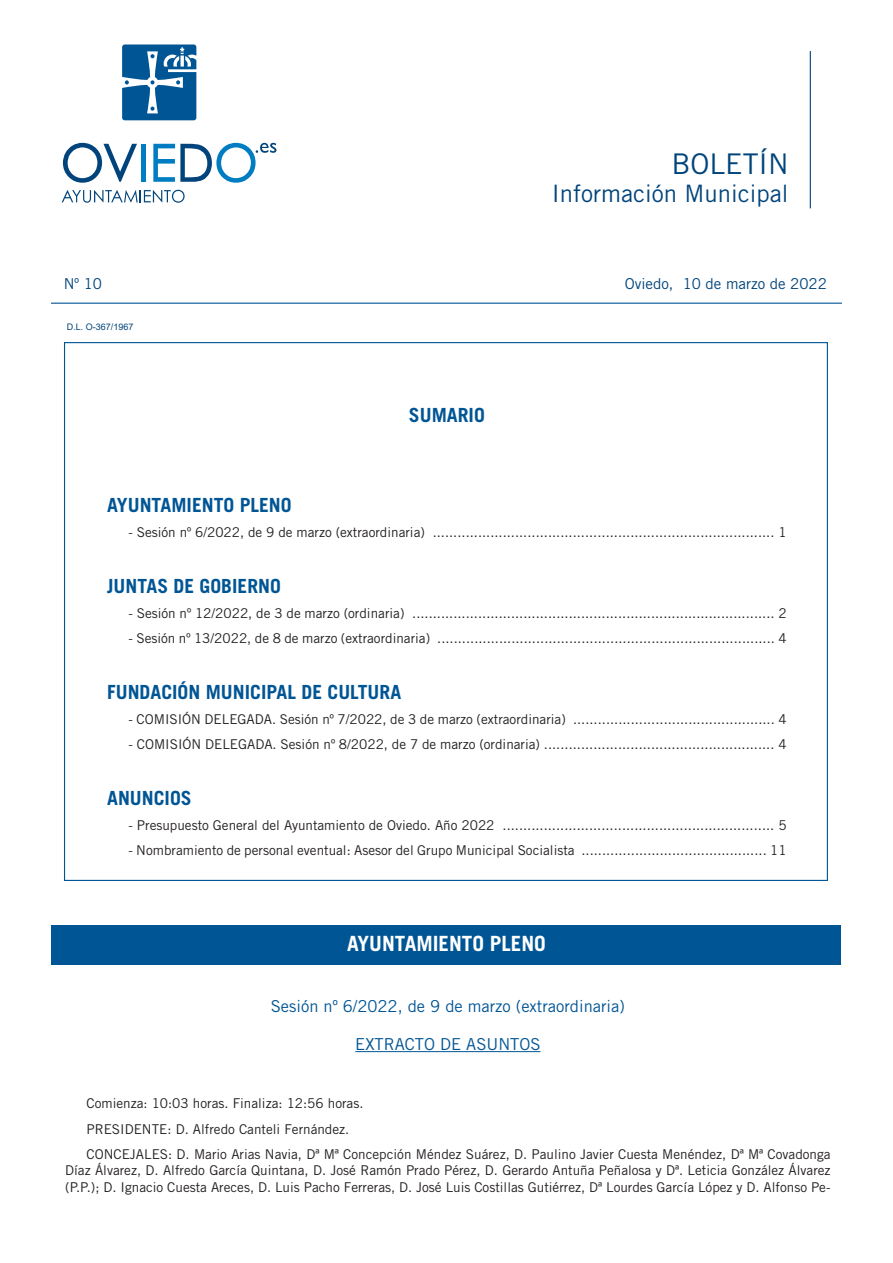
<style>
.page{position:relative;width:893px;height:1263px;background:#fff}
.page>*{position:absolute;margin:0;border:0;box-sizing:border-box;transform-origin:0 0}
.t1{font:28.5px "Trade Gothic LT Std";color:#00447b}
.t2{font:24px "Trade Gothic LT Std";color:#00447b}
.t3{font:700 21px "Trade Gothic LT Std";color:#fff}
.t4{font:700 19.5px "Trade Gothic LT Std";color:#005595}
.t5{font:16.5px "Trade Gothic LT Std";color:#005595}
.t6{font:15px "Trade Gothic LT Std";color:#00447b}
.t7{font:13.5px/25px "Trade Gothic LT Std";color:#231f20}
.t8{font:9px "Arial";color:#00447b}
</style>
<div class="page">
<hr style="left:810px;top:51px;width:1px;height:157px;background:#00447b">
<hr style="left:51px;top:303px;width:791px;height:1px;background:#005595">
<svg style="left:122px;top:45px;width:74px;height:75px;background:#3175a9"></svg>
<svg style="left:63px;top:143px;width:74px;height:40px"></svg>
<div style="left:141px;top:144px;width:5px;height:38px;background:#007cc2"></div>
<svg style="left:153px;top:143px;width:123px;height:40px"></svg>
<svg style="left:62px;top:190px;width:123px;height:13px"></svg>
<hr style="left:355px;top:1051px;width:185px;height:1px;background:#005595">
<div style="left:52px;top:926px;width:789px;height:39px;background:#005595"></div>
<h1 class="t1" style="left:671px;top:146px;width:119px">BOLETÍN</h1>
<h2 class="t2" style="left:552px;top:179px;width:238px">Información Municipal</h2>
<p class="t6" style="left:64px;top:275px;width:40px">Nº 10</p>
<p class="t6" style="left:625px;top:275px;width:204px">Oviedo, 10 de marzo de 2022</p>
<p class="t8" style="left:67px;top:320px;width:68px">D.L. O-367/1967</p>
<h3 class="t4" style="left:409px;top:403px;width:77px">SUMARIO</h3>
<h3 class="t4" style="left:107px;top:493px;width:186px">AYUNTAMIENTO PLENO</h3>
<p class="t7" style="left:128px;top:519px;width:660px">- Sesión nº 6/2022, de 9 de marzo (extraordinaria) ................................................................................... 1</p>
<h3 class="t4" style="left:107px;top:574px;width:175px">JUNTAS DE GOBIERNO</h3>
<p class="t7" style="left:128px;top:600px;width:660px">- Sesión nº 12/2022, de 3 de marzo (ordinaria) ........................................................................................ 2</p>
<p class="t7" style="left:128px;top:625px;width:660px">- Sesión nº 13/2022, de 8 de marzo (extraordinaria) .................................................................................. 4</p>
<h3 class="t4" style="left:107px;top:680px;width:296px">FUNDACIÓN MUNICIPAL DE CULTURA</h3>
<p class="t7" style="left:128px;top:706px;width:660px">- COMISIÓN DELEGADA. Sesión nº 7/2022, de 3 de marzo (extraordinaria) ................................................. 4</p>
<p class="t7" style="left:128px;top:731px;width:660px">- COMISIÓN DELEGADA. Sesión nº 8/2022, de 7 de marzo (ordinaria) ........................................................ 4</p>
<h3 class="t4" style="left:107px;top:786px;width:86px">ANUNCIOS</h3>
<p class="t7" style="left:128px;top:812px;width:660px">- Presupuesto General del Ayuntamiento de Oviedo. Año 2022 .................................................................. 5</p>
<p class="t7" style="left:128px;top:837px;width:660px">- Nombramiento de personal eventual: Asesor del Grupo Municipal Socialista ............................................. 11</p>
<h3 class="t3" style="left:347px;top:930px;width:200px">AYUNTAMIENTO PLENO</h3>
<p class="t5" style="left:271px;top:996px;width:356px">Sesión nº 6/2022, de 9 de marzo (extraordinaria)</p>
<p class="t5" style="left:355px;top:1034px;width:187px">EXTRACTO DE ASUNTOS</p>
<p class="t7" style="left:86px;top:1091px;width:746px">Comienza: 10:03 horas. Finaliza: 12:56 horas.<br>PRESIDENTE: D. Alfredo Canteli Fernández.<br>CONCEJALES: D. Mario Arias Navia, Dª Mª Concepción Méndez Suárez, D. Paulino Javier Cuesta Menéndez, Dª Mª Covadonga</p>
<p class="t7" style="left:65px;top:1162px;width:767px;line-height:16.5px">Díaz Álvarez, D. Alfredo García Quintana, D. José Ramón Prado Pérez, D. Gerardo Antuña Peñalosa y Dª. Leticia González Álvarez (P.P.); D. Ignacio Cuesta Areces, D. Luis Pacho Ferreras, D. José Luis Costillas Gutiérrez, Dª Lourdes García López y D. Alfonso Pe-</p>
</div>
